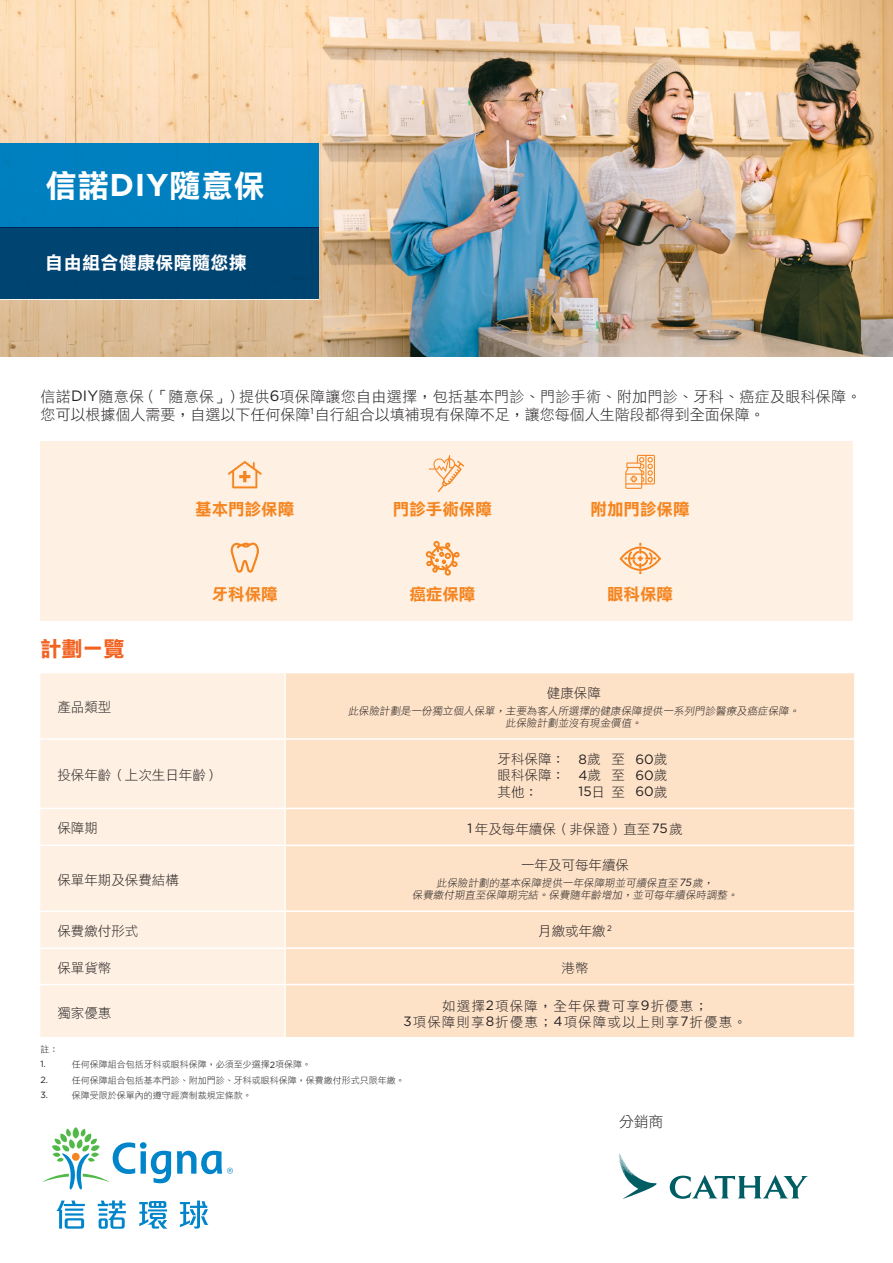
<style>
.page{position:relative;width:893px;height:1263px;background:#fff}
.page>*{position:absolute;margin:0;border:0;box-sizing:border-box;transform-origin:0 0}
.t1{font:31.5px "DF Li Hei Bd WIN BF";color:#fff}
.t2{font:21px "DF Li Hei Bd WIN BF";color:#f26221}
.t3{font:18px "DF Li Hei Bd WIN BF";letter-spacing:.02em;color:#fff}
.t4{font:16.5px "DF Li Hei Bd WIN BF";color:#f58520}
.t5{font:15px/18px "DF Li Hei Lt WIN BF";color:#231f20}
.t6{font:13.5px/16.2px "DF Li Hei Lt WIN BF";color:#231f20;text-align:justify}
.t7{font:13.5px/16.2px "DF Li Hei Lt WIN BF";letter-spacing:.08em;color:#231f20;text-align:center}
.t8{font:13.5px "Gotham";color:#231f20}
.t9{font:10.5px/12.6px "DF Li Hei Lt WIN BF";color:#231f20;text-align:center}
.t10{font:9px "DF Li Hei Lt WIN BF";color:#231f20}
.t11{font:9px "Gotham";color:#231f20}
.s1{font-family:"Gotham";font-weight:700}
.s2{font-family:"Gotham"}
.s3{font-family:"DF Li Hei Lt WIN BF"}
</style>
<div class="page">
<img style="left:0;top:0;width:893px;height:356px">
<div style="left:0;top:143px;width:319px;height:85px;background:#0080bf"></div>
<div style="left:0;top:228px;width:319px;height:71px;background:#004471"></div>
<div style="left:40px;top:673px;width:244px;height:364px;background:#fef0e2"></div>
<div style="left:286px;top:673px;width:568px;height:364px;background:#fee2c8"></div>
<hr style="left:40px;top:808px;width:244px;height:1px;background:#fff">
<hr style="left:286px;top:808px;width:568px;height:1px;background:#fff">
<hr style="left:40px;top:845px;width:244px;height:1px;background:#fff">
<hr style="left:286px;top:845px;width:568px;height:1px;background:#fff">
<hr style="left:40px;top:910px;width:245px;height:2px;background:#fff">
<hr style="left:40px;top:947px;width:244px;height:2px;background:#fff">
<hr style="left:286px;top:947px;width:568px;height:2px;background:#fff">
<hr style="left:40px;top:984px;width:245px;height:1px;background:#fff">
<hr style="left:40px;top:738px;width:245px;height:2px;background:#fff">
<hr style="left:285px;top:738px;width:569px;height:2px;background:#fff">
<hr style="left:285px;top:984px;width:569px;height:1px;background:#fff">
<hr style="left:285px;top:910px;width:569px;height:2px;background:#fff">
<div style="left:40px;top:441px;width:813px;height:180px;background:#fef0e2"></div>
<svg style="left:228px;top:461px;width:34px;height:28px"></svg>
<svg style="left:230px;top:542px;width:29px;height:31px"></svg>
<svg style="left:620px;top:543px;width:41px;height:31px"></svg>
<svg style="left:426px;top:540px;width:34px;height:36px"></svg>
<svg style="left:625px;top:455px;width:30px;height:34px"></svg>
<svg style="left:429px;top:455px;width:35px;height:37px"></svg>
<svg style="left:43px;top:1127px;width:190px;height:62px"></svg>
<svg style="left:56px;top:1200px;width:29px;height:28px"></svg>
<svg style="left:98px;top:1200px;width:28px;height:29px"></svg>
<svg style="left:139px;top:1201px;width:29px;height:27px"></svg>
<svg style="left:180px;top:1200px;width:28px;height:28px"></svg>
<svg style="left:619px;top:1153px;width:38px;height:46px"></svg>
<svg style="left:670px;top:1175px;width:138px;height:24px"></svg>
<h1 class="t1" style="left:45px;top:170px;width:221px">信諾<span class="s1">DIY</span>隨意保</h1>
<h3 class="t3" style="left:45px;top:254px;width:203px">自由組合健康保障隨您揀</h3>
<h3 class="t5" style="left:40px;top:387px;width:823px">信諾<span class="s2">DIY</span>隨意保（「隨意保」）提供<span class="s2">6</span>項保障讓您自由選擇，包括基本門診、門診手術、附加門診、牙科、癌症及眼科保障。您可以根據個人需要，自選以下任何保障<sup>1</sup>自行組合以填補現有保障不足，讓您每個人生階段都得到全面保障。</h3>
<h3 class="t4" style="left:195px;top:501px;width:100px">基本門診保障</h3>
<h3 class="t4" style="left:393px;top:501px;width:100px">門診手術保障</h3>
<h3 class="t4" style="left:591px;top:501px;width:100px">附加門診保障</h3>
<h2 class="t2" style="left:40px;top:638px;width:85px">計劃一覽</h2>
<p class="t6" style="left:57px;top:699px;width:55px">產品類型</p>
<h3 class="t4" style="left:212px;top:586px;width:67px">牙科保障</h3>
<h3 class="t4" style="left:409px;top:586px;width:67px">癌症保障</h3>
<h3 class="t4" style="left:607px;top:586px;width:67px">眼科保障</h3>
<p class="t6" style="left:547px;top:685px;width:55px">健康保障</p>
<p class="t9" style="left:348px;top:704px;width:454px">此保險計劃是一份獨立個人保單，主要為客人所選擇的健康保障提供一系列門診醫療及癌症保障。此保險計劃並沒有現金價值。</p>
<p class="t6" style="left:57px;top:767px;width:163px">投保年齡（上次生日年齡）</p>
<p class="t6" style="left:498px;top:751px;width:171px">牙科保障： <span class="s2">8</span>歲 至 <span class="s2">60</span>歲眼科保障： <span class="s2">4</span>歲 至 <span class="s2">60</span>歲其他：</p>
<p class="t8" style="left:578px;top:783px;width:90px">15<span class="s3">日至</span> 60<span class="s3">歲</span></p>
<p class="t6" style="left:57px;top:820px;width:42px">保障期</p>
<p class="t6" style="left:468px;top:820px;width:216px"><span class="s2">1</span> 年及每年續保（非保證）直至<span class="s2">75</span>歲</p>
<p class="t6" style="left:57px;top:871px;width:123px">保單年期及保費結構</p>
<p class="t6" style="left:521px;top:857px;width:109px">一年及可每年續保</p>
<p class="t9" style="left:412px;top:876px;width:328px">此保險計劃的基本保障提供一年保障期並可續保直至<span class="s2">75</span>歲，<br>保費繳付期直至保障期完結。保費隨年齡增加，並可每年續保時調整。</p>
<p class="t6" style="left:57px;top:923px;width:82px">保費繳付形式</p>
<p class="t6" style="left:538px;top:923px;width:75px">月繳或年繳 <sup>2</sup></p>
<p class="t6" style="left:57px;top:959px;width:55px">保單貨幣</p>
<p class="t6" style="left:562px;top:959px;width:28px">港幣</p>
<p class="t6" style="left:57px;top:1004px;width:55px">獨家優惠</p>
<p class="t7" style="left:403px;top:997px;width:345px">如選擇<span class="s2">2</span>項保障，全年保費可享<span class="s2">9</span>折優惠；<br><span class="s2">3</span>項保障則享<span class="s2">8</span>折優惠；<span class="s2">4</span>項保障或以上則享<span class="s2">7</span>折優惠。</p>
<p class="t10" style="left:40px;top:1045px;width:19px">註：</p>
<p class="t11" style="left:40px;top:1058px;width:7px">1.</p>
<p class="t10" style="left:72px;top:1060px;width:241px">任何保障組合包括牙科或眼科保障，必須至少選擇<span class="s2">2</span>項保障。</p>
<p class="t11" style="left:40px;top:1073px;width:9px">2.</p>
<p class="t10" style="left:72px;top:1075px;width:334px">任何保障組合包括基本門診、附加門診、牙科或眼科保障，保費繳付形式只限年繳。</p>
<p class="t11" style="left:40px;top:1088px;width:9px">3.</p>
<p class="t10" style="left:72px;top:1090px;width:182px">保障受限於保單內的遵守經濟制裁規定條款。</p>
<h3 class="t5" style="left:619px;top:1113px;width:46px">分銷商</h3>
</div>
